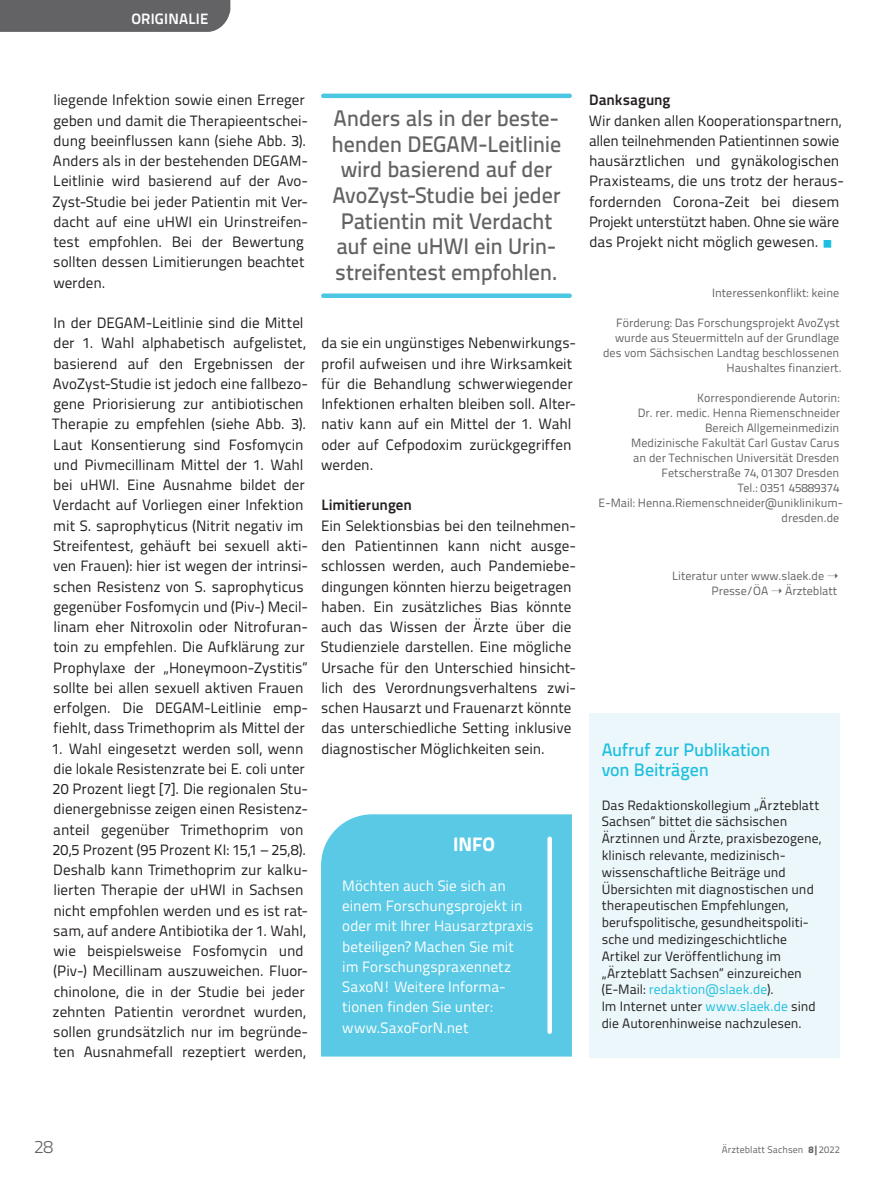
<style>
.page{position:relative;width:893px;height:1191px;background:#fff}
.page>*{position:absolute;margin:0;border:0;box-sizing:border-box;transform-origin:0 0}
.t1{font:500 22.5px/25.5px "Titillium Text";letter-spacing:-.01em;color:#636366;text-align:center}
.t2{font:800 19.5px "Titillium Text";color:#fff}
.t3{font:500 18px/20px "Titillium Text";letter-spacing:-.01em;color:#1cbfdf}
.t4{font:300 18px "Titillium Text";color:#636366}
.t5{font:15px/20.2px "Titillium Text";color:#231f20}
.t6{font:15px/20.2px "Titillium Text";color:#fff}
.t7{font:700 15px "Titillium Text";color:#231f20}
.t8{font:700 15px "Titillium Text";letter-spacing:.015em;color:#fff}
.t9{font:13.5px/16.8px "Titillium Text";letter-spacing:.005em;color:#231f20}
.t10{font:12px/15px "Titillium Text";color:#636366;text-align:right}
.t11{font:9.75px "Titillium Text";letter-spacing:.01em;color:#636366}
.s1{color:#1cbfdf}
.s2{font-weight:800}
</style>
<div class="page">
<div style="left:0;top:0;width:230px;height:32px;background:#636366"></div>
<div style="left:321px;top:814px;width:251px;height:242px;background:#5ac9e5"></div>
<div style="left:547px;top:838px;width:5px;height:193px;background:#fff"></div>
<hr style="left:323px;top:94px;width:247px;height:4px;background:#4bc7e3">
<div style="left:323px;top:293px;width:247px;height:5px;background:#4bc7e3"></div>
<div style="left:589px;top:713px;width:251px;height:344px;background:#ebf7fa"></div>
<p class="t8" style="left:131px;top:7px;width:78px">ORIGINALIE</p>
<p class="t5" style="left:52px;top:89px;width:258px">liegende Infektion sowie einen Erreger geben und damit die Therapieentschei&shy;dung beeinflussen kann (siehe Abb. 3).<br>Anders als in der bestehenden DEGAM-Leitlinie wird basierend auf der Avo-Zyst-Studie bei jeder Patientin mit Ver&shy;dacht auf eine uHWI ein Urinstreifen&shy;test empfohlen. Bei der Bewertung sollten dessen Limitierungen beachtet werden.</p>
<p class="t5" style="left:52px;top:312px;width:258px">In der DEGAM-Leitlinie sind die Mittel der 1. Wahl alphabetisch aufgelistet, basierend auf den Ergebnissen der AvoZyst-Studie ist jedoch eine fallbezo&shy;gene Priorisierung zur antibiotischen Therapie zu empfehlen (siehe Abb. 3).<br>Laut Konsentierung sind Fosfomycin und Pivmecillinam Mittel der 1. Wahl bei uHWI. Eine Ausnahme bildet der Verdacht auf Vorliegen einer Infektion mit S. saprophyticus (Nitrit negativ im Streifentest, gehäuft bei sexuell akti&shy;ven Frauen): hier ist wegen der intrinsi&shy;schen Resistenz von S. saprophyticus gegenüber Fosfomycin und (Piv-) Mecil&shy;linam eher Nitroxolin oder Nitrofuran&shy;toin zu empfehlen. Die Aufklärung zur Prophylaxe der „Honeymoon-Zystitis“ sollte bei allen sexuell aktiven Frauen erfolgen. Die DEGAM-Leitlinie emp&shy;fiehlt, dass Trimethoprim als Mittel der</p>
<p class="t5" style="left:52px;top:737px;width:258px">1. Wahl eingesetzt werden soll, wenn die lokale Resistenzrate bei E. coli unter 20 Prozent liegt [7]. Die regionalen Stu&shy;dienergebnisse zeigen einen Resistenz&shy;anteil gegenüber Trimethoprim von 20,5 Prozent (95 Prozent KI: 15,1 – 25,8).<br>Deshalb kann Trimethoprim zur kalku&shy;lierten Therapie der uHWI in Sachsen nicht empfohlen werden und es ist rat&shy;sam, auf andere Antibiotika der 1. Wahl, wie beispielsweise Fosfomycin und (Piv-) Mecillinam auszuweichen. Fluor&shy;chinolone, die in der Studie bei jeder zehnten Patientin verordnet wurden, sollen grundsätzlich nur im begründe&shy;ten Ausnahmefall rezeptiert werden,</p>
<h1 class="t1" style="left:332px;top:105px;width:231px">Anders als in der beste&shy;henden DEGAM-Leitlinie wird basierend auf der<br>AvoZyst-Studie bei jeder<br>Patientin mit Verdacht auf eine uHWI ein Urin&shy;streifentest empfohlen.</h1>
<p class="t5" style="left:321px;top:332px;width:256px">da sie ein ungünstiges Nebenwirkungs&shy;profil aufweisen und ihre Wirksamkeit für die Behandlung schwerwiegender Infektionen erhalten bleiben soll. Alter&shy;nativ kann auf ein Mittel der 1. Wahl oder auf Cefpodoxim zurückgegriffen werden.</p>
<p class="t7" style="left:321px;top:493px;width:92px">Limitierungen</p>
<p class="t5" style="left:321px;top:514px;width:257px">Ein Selektionsbias bei den teilnehmen&shy;den Patientinnen kann nicht ausge&shy;schlossen werden, auch Pandemiebe&shy;dingungen könnten hierzu beigetragen haben. Ein zusätzliches Bias könnte auch das Wissen der Ärzte über die Studienziele darstellen. Eine mögliche Ursache für den Unterschied hinsicht&shy;lich des Verordnungsverhaltens zwi&shy;schen Hausarzt und Frauenarzt könnte das unterschiedliche Setting inklusive diagnostischer Möglichkeiten sein.</p>
<h2 class="t2" style="left:453px;top:829px;width:44px">INFO</h2>
<p class="t6" style="left:342px;top:874px;width:193px">Möchten auch Sie sich an einem Forschungsprojekt in oder mit Ihrer Hausarztpraxis beteiligen? Machen Sie mit im Forschungspraxennetz<br>SaxoN! Weitere Informa&shy;tionen finden Sie unter: www.SaxoForN.net</p>
<p class="t7" style="left:589px;top:88px;width:83px">Danksagung</p>
<p class="t5" style="left:589px;top:109px;width:257px">Wir danken allen Kooperationspartnern, allen teilnehmenden Patientinnen sowie hausärztlichen und gynäkologischen Praxisteams, die uns trotz der heraus&shy;fordernden Corona-Zeit bei diesem Projekt unterstützt haben. Ohne sie wäre das Projekt nicht möglich gewesen. <span class="s1">○</span></p>
<p class="t10" style="left:712px;top:285px;width:129px">Interessenkonflikt: keine</p>
<p class="t10" style="left:603px;top:315px;width:238px">Förderung: Das Forschungsprojekt AvoZyst wurde aus Steuermitteln auf der Grundlage des vom Sächsischen Landtag beschlossenen Haushaltes finanziert.</p>
<p class="t10" style="left:697px;top:390px;width:144px">Korrespondierende Autorin:</p>
<p class="t10" style="left:638px;top:405px;width:204px">Dr. rer. medic. Henna Riemenschneider</p>
<p class="t10" style="left:705px;top:420px;width:136px">Bereich Allgemeinmedizin</p>
<p class="t10" style="left:631px;top:435px;width:210px">Medizinische Fakultät Carl Gustav Carus</p>
<p class="t10" style="left:633px;top:450px;width:208px">an der Technischen Universität Dresden</p>
<p class="t10" style="left:662px;top:465px;width:179px">Fetscherstraße 74, 01307 Dresden</p>
<p class="t10" style="left:738px;top:480px;width:103px">Tel. : 0351 45889374</p>
<p class="t10" style="left:599px;top:495px;width:246px">E-Mail: Henna. Riemenschneider@uniklinikum-</p>
<p class="t10" style="left:781px;top:510px;width:59px">dresden.de</p>
<p class="t10" style="left:672px;top:567px;width:168px">Literatur unter www .slaek .de ➝<br>Presse/ÖA ➝ Ärzteblatt</p>
<p class="t3" style="left:602px;top:738px;width:170px">Aufruf zur Publikation von Beiträgen</p>
<p class="t9" style="left:602px;top:796px;width:221px">Das Redaktionskollegium „Ärzteblatt Sachsen“ bittet die sächsischen Ärztinnen und Ärzte, praxisbezogene, klinisch relevante, medizinisch&shy;wissenschaftliche Beiträge und Übersichten mit diagnostischen und therapeutischen Empfehlungen, berufspolitische, gesundheitspoliti&shy;sche und medizingeschichtliche Artikel zur Veröffentlichung im „Ärzteblatt Sachsen“ einzureichen (E-Mail: <span class="s1">redaktion@slaek.de</span>).<br>Im Internet unter <span class="s1">www.slaek.de</span> sind die Autorenhinweise nachzulesen.</p>
<p class="t4" style="left:34px;top:1133px;width:21px">28</p>
<p class="t11" style="left:722px;top:1142px;width:119px">Ärzteblatt Sachsen <span class="s2">8|</span>2022</p>
</div>
